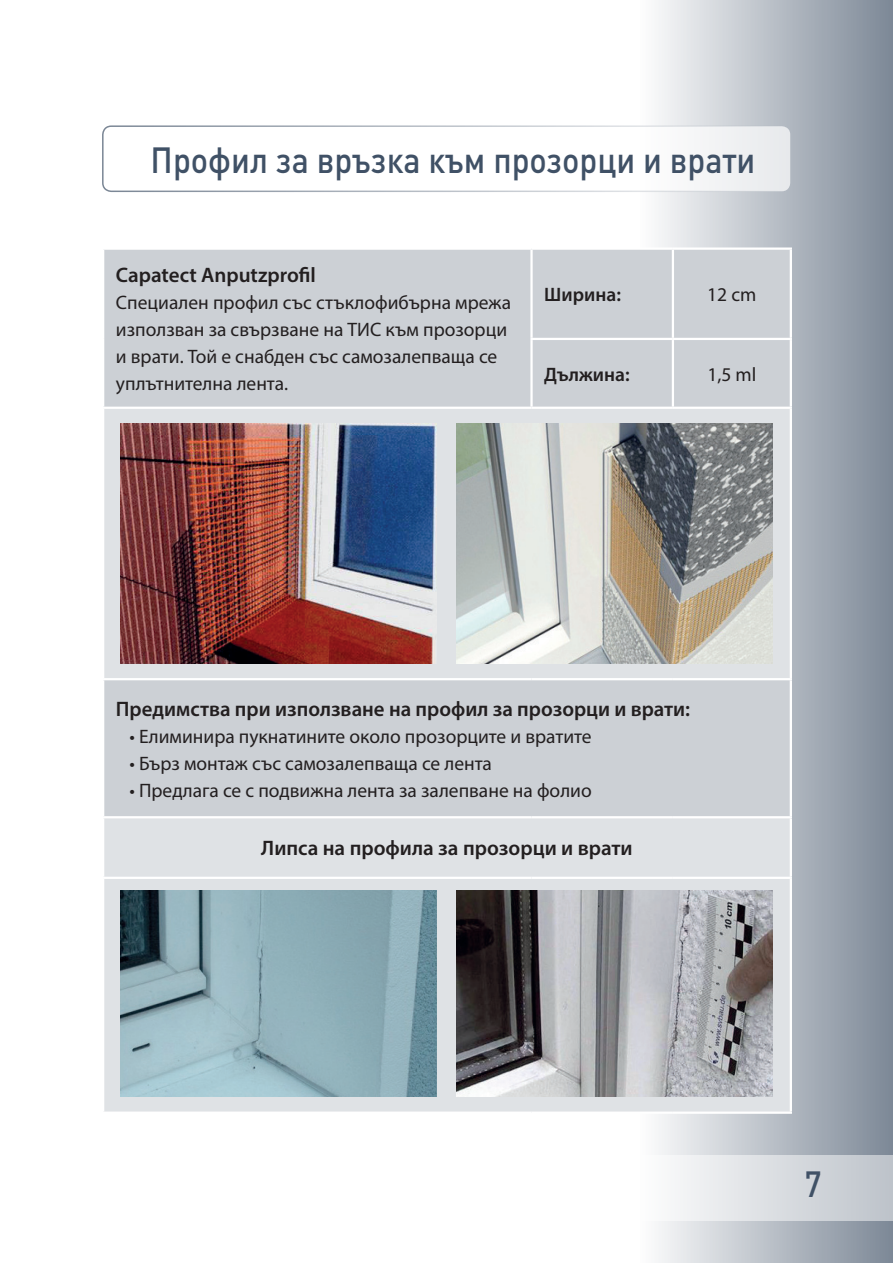
<style>
.page{position:relative;width:893px;height:1263px;background:#fff}
.page>*{position:absolute;margin:0;border:0;box-sizing:border-box;transform-origin:0 0}
.t1{font:500 36px "DIN Pro";color:#405166;scale:.9 1}
.t2{font:600 21px "Myriad Pro";color:#231f20}
.t3{font:19.5px/27px "Myriad Pro";color:#231f20}
.t4{font:600 19.5px "Myriad Pro";color:#231f20}
</style>
<div class="page">
<div style="left:640px;top:0;width:253px;height:1263px;background:linear-gradient(to right,#fdfdfe,#7c8896)"></div>
<svg style="left:640px;top:1155px;width:253px;height:65px"></svg>
<div style="left:104px;top:250px;width:686px;height:157px;background:#ccd0d5"></div>
<svg style="left:104px;top:409px;width:686px;height:702px;background:#d4d8dc"></svg>
<hr style="left:790px;top:409px;width:2px;height:269px;background:#fff">
<hr style="left:102px;top:678px;width:429px;height:2px;background:#fff">
<hr style="left:531px;top:678px;width:142px;height:2px;background:#fff">
<hr style="left:673px;top:678px;width:119px;height:2px;background:#fff">
<hr style="left:790px;top:680px;width:2px;height:136px;background:#fff">
<hr style="left:102px;top:816px;width:429px;height:2px;background:#fff">
<hr style="left:531px;top:816px;width:142px;height:2px;background:#fff">
<hr style="left:673px;top:816px;width:119px;height:2px;background:#fff">
<hr style="left:790px;top:818px;width:2px;height:59px;background:#fff">
<hr style="left:102px;top:877px;width:429px;height:2px;background:#fff">
<hr style="left:531px;top:877px;width:142px;height:2px;background:#fff">
<hr style="left:673px;top:877px;width:119px;height:2px;background:#fff">
<hr style="left:790px;top:879px;width:2px;height:232px;background:#fff">
<hr style="left:531px;top:1111px;width:142px;height:3px;background:#fff">
<hr style="left:673px;top:1111px;width:119px;height:3px;background:#fff">
<hr style="left:531px;top:247px;width:142px;height:3px;background:#fff">
<hr style="left:530px;top:250px;width:3px;height:88px;background:#fff">
<hr style="left:673px;top:247px;width:119px;height:3px;background:#fff">
<hr style="left:672px;top:250px;width:2px;height:88px;background:#fff">
<hr style="left:790px;top:250px;width:2px;height:88px;background:#fff">
<hr style="left:530px;top:338px;width:143px;height:2px;background:#fff">
<hr style="left:530px;top:340px;width:3px;height:67px;background:#fff">
<hr style="left:531px;top:407px;width:142px;height:2px;background:#fff">
<hr style="left:673px;top:338px;width:119px;height:2px;background:#fff">
<hr style="left:672px;top:340px;width:2px;height:67px;background:#fff">
<hr style="left:790px;top:340px;width:2px;height:67px;background:#fff">
<hr style="left:673px;top:407px;width:119px;height:2px;background:#fff">
<div style="left:103px;top:126px;width:687px;height:65px;background:#fff;border-radius:9px"></div>
<div style="left:102px;top:125px;width:689px;height:67px;border:2px solid #405166;border-radius:9px"></div>
<img style="left:120px;top:423px;width:316px;height:241px">
<img style="left:120px;top:891px;width:316px;height:206px">
<img style="left:456px;top:423px;width:316px;height:241px">
<img style="left:456px;top:891px;width:316px;height:206px">
<h1 class="t1" style="left:151px;top:135px;width:674px">Профил за връзка към прозорци и врати</h1>
<p class="t2" style="left:116px;top:262px;width:202px">Capatect Anputzprofil</p>
<p class="t3" style="left:116px;top:289px;width:397px">Специален профил със стъклофибърна мрежа използван за свързване на ТИС към прозорци и врати. Той е снабден със самозалепваща се уплътнителна лента.</p>
<p class="t4" style="left:544px;top:282px;width:78px">Ширина:</p>
<p class="t3" style="left:707px;top:281px;width:51px">12 cm</p>
<p class="t4" style="left:544px;top:362px;width:87px">Дължина:</p>
<p class="t3" style="left:707px;top:360px;width:51px">1,5 ml</p>
<p class="t2" style="left:116px;top:695px;width:576px">Предимства при използване на профил за прозорци и врати:</p>
<p class="t3" style="left:129px;top:722px;width:464px">• Елиминира пукнатините около прозорците и вратите</p>
<p class="t3" style="left:129px;top:749px;width:364px">• Бърз монтаж със самозалепваща се лента</p>
<p class="t3" style="left:129px;top:776px;width:464px">• Предлага се с подвижна лента за залепване на фолио</p>
<p class="t2" style="left:261px;top:835px;width:373px">Липса на профила за прозорци и врати</p>
<h1 class="t1" style="left:805px;top:1159px;width:21px">7</h1>
</div>
